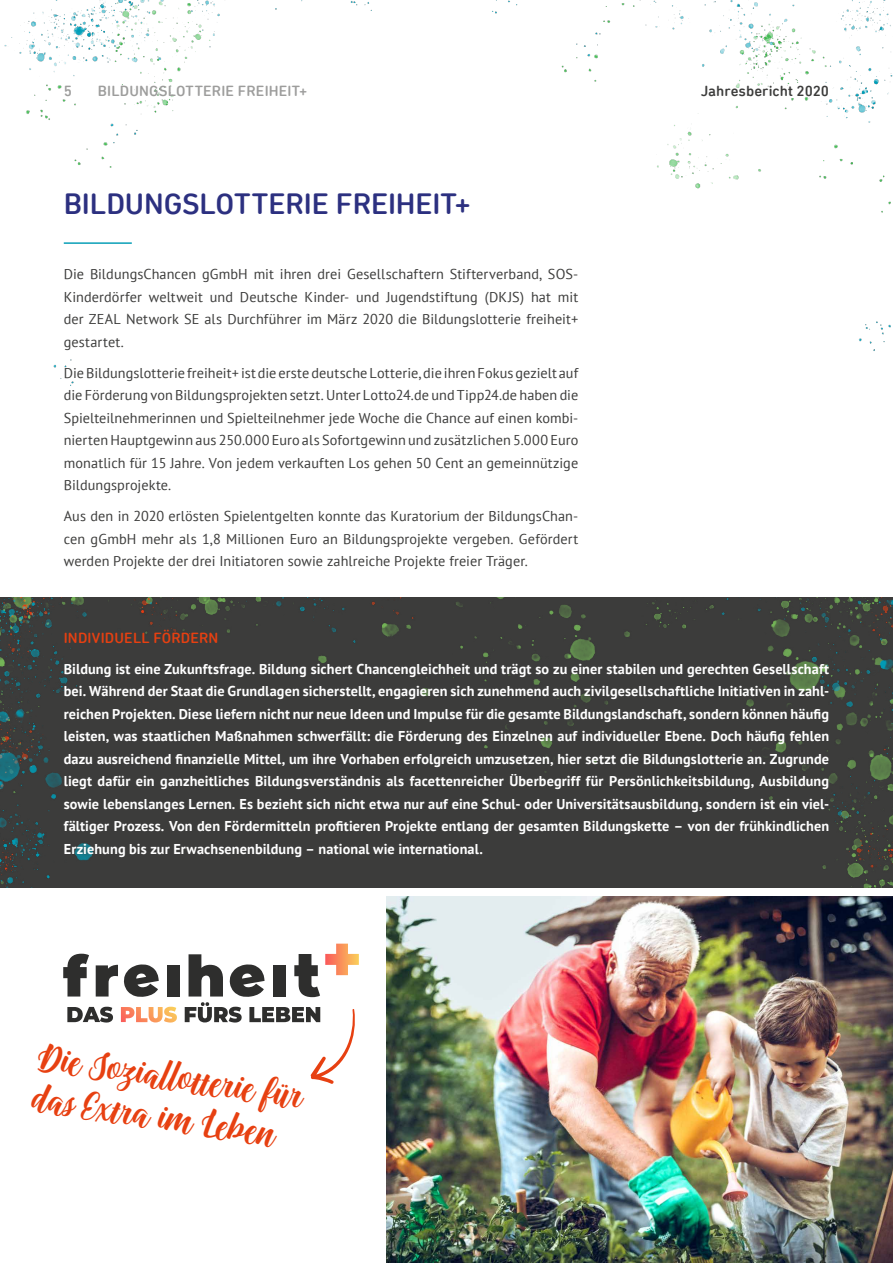
<style>
.page{position:relative;width:893px;height:1263px;background:#fff}
.page>*{position:absolute;margin:0;border:0;box-sizing:border-box;transform-origin:0 0}
.t1{font:35.85px/40.8px "Onadio";color:#e74011}
.t2{font:500 30px "DIN Next Rounded LT Pro";letter-spacing:-.005em;color:#2c3080}
.t3{font:500 15px "DIN Next Rounded LT Pro";letter-spacing:.01em;color:#9d9d9c}
.t4{font:500 15px "DIN Next Rounded LT Pro";letter-spacing:.01em;color:#e74011}
.t5{font:500 15px "DIN Next Rounded LT Pro";letter-spacing:.005em;color:#3c3c3b}
.t6{font:700 14.25px/22.5px "PT Sans";letter-spacing:.01em;color:#fff;text-align:justify}
.t7{font:14.25px/22.5px "PT Sans";letter-spacing:.005em;color:#3c3c3b;text-align:justify}
</style>
<div class="page">
<div style="left:0;top:597px;width:893px;height:291px;background:#3c3c3b"></div>
<img style="left:387px;top:897px;width:506px;height:366px">
<img style="left:4px;top:0;width:889px;height:386px">
<svg style="left:63px;top:954px;width:26px;height:42px"></svg>
<svg style="left:96px;top:965px;width:22px;height:31px"></svg>
<svg style="left:124px;top:964px;width:35px;height:33px"></svg>
<div style="left:167px;top:965px;width:13px;height:31px;background:#2e2e2d"></div>
<svg style="left:67px;top:1007px;width:46px;height:15px"></svg>
<svg style="left:121px;top:1007px;width:56px;height:15px"></svg>
<svg style="left:185px;top:944px;width:174px;height:140px"></svg>
<p class="t3" style="left:64px;top:82px;width:10px">5</p>
<p class="t3" style="left:98px;top:82px;width:211px">BILDUNGSLOTTERIE FREIHEIT+</p>
<p class="t5" style="left:701px;top:82px;width:130px">Jahresbericht 2020</p>
<h2 class="t2" style="left:64px;top:186px;width:409px">BILDUNGSLOTTERIE FREIHEIT+</h2>
<p class="t7" style="left:64px;top:263px;width:516px">Die BildungsChancen gGmbH mit ihren drei Gesellschaftern Stifterverband, SOS-Kinderdörfer weltweit und Deutsche Kinder- und Jugendstiftung (DKJS) hat mit der ZEAL Network SE als Durchführer im März 2020 die Bildungslotterie freiheit+ gestartet.</p>
<p class="t7" style="left:64px;top:361px;width:516px">Die Bildungslotterie freiheit+ ist die erste deutsche Lotterie, die ihren Fokus gezielt auf die Förderung von Bildungsprojekten setzt. Unter Lotto24.de und Tipp24.de haben die Spielteilnehmerinnen und Spielteilnehmer jede Woche die Chance auf einen kombi&shy;nierten Hauptgewinn aus 250.000 Euro als Sofortgewinn und zusätzlichen 5.000 Euro monatlich für 15 Jahre. Von jedem verkauften Los gehen 50 Cent an gemeinnützige Bildungsprojekte.</p>
<p class="t7" style="left:64px;top:505px;width:516px">Aus den in 2020 erlösten Spielentgelten konnte das Kuratorium der BildungsChan&shy;cen gGmbH mehr als 1,8 Millionen Euro an Bildungsprojekte vergeben. Gefördert werden Projekte der drei Initiatoren sowie zahlreiche Projekte freier Träger.</p>
<p class="t4" style="left:64px;top:629px;width:156px">INDIVIDUELL FÖRDERN</p>
<p class="t6" style="left:64px;top:657px;width:767px">Bildung ist eine Zukunftsfrage. Bildung sichert Chancengleichheit und trägt so zu einer stabilen und gerechten Gesellschaft bei. Während der Staat die Grundlagen sicherstellt, engagieren sich zunehmend auch zivilgesellschaftliche Initiativen in zahl&shy;reichen Projekten. Diese liefern nicht nur neue Ideen und Impulse für die gesamte Bildungslandschaft, sondern können häufig leisten, was staatlichen Maßnahmen schwerfällt: die Förderung des Einzelnen auf individueller Ebene. Doch häufig fehlen dazu ausreichend finanzielle Mittel, um ihre Vorhaben erfolgreich umzusetzen, hier setzt die Bildungslotterie an. Zugrunde liegt dafür ein ganzheitliches Bildungsverständnis als facettenreicher Überbegriff für Persönlichkeitsbildung, Ausbildung sowie lebenslanges Lernen. Es bezieht sich nicht etwa nur auf eine Schul- oder Universitätsausbildung, sondern ist ein viel&shy;fältiger Prozess. Von den Fördermitteln profitieren Projekte entlang der gesamten Bildungskette – von der frühkindlichen Erziehung bis zur Erwachsenenbildung – national wie international.</p>
<h1 class="t1" style="left:41px;top:1038px;width:269px;rotate:8deg">Die Soziallotterie für das Extra im Leben</h1>
</div>
